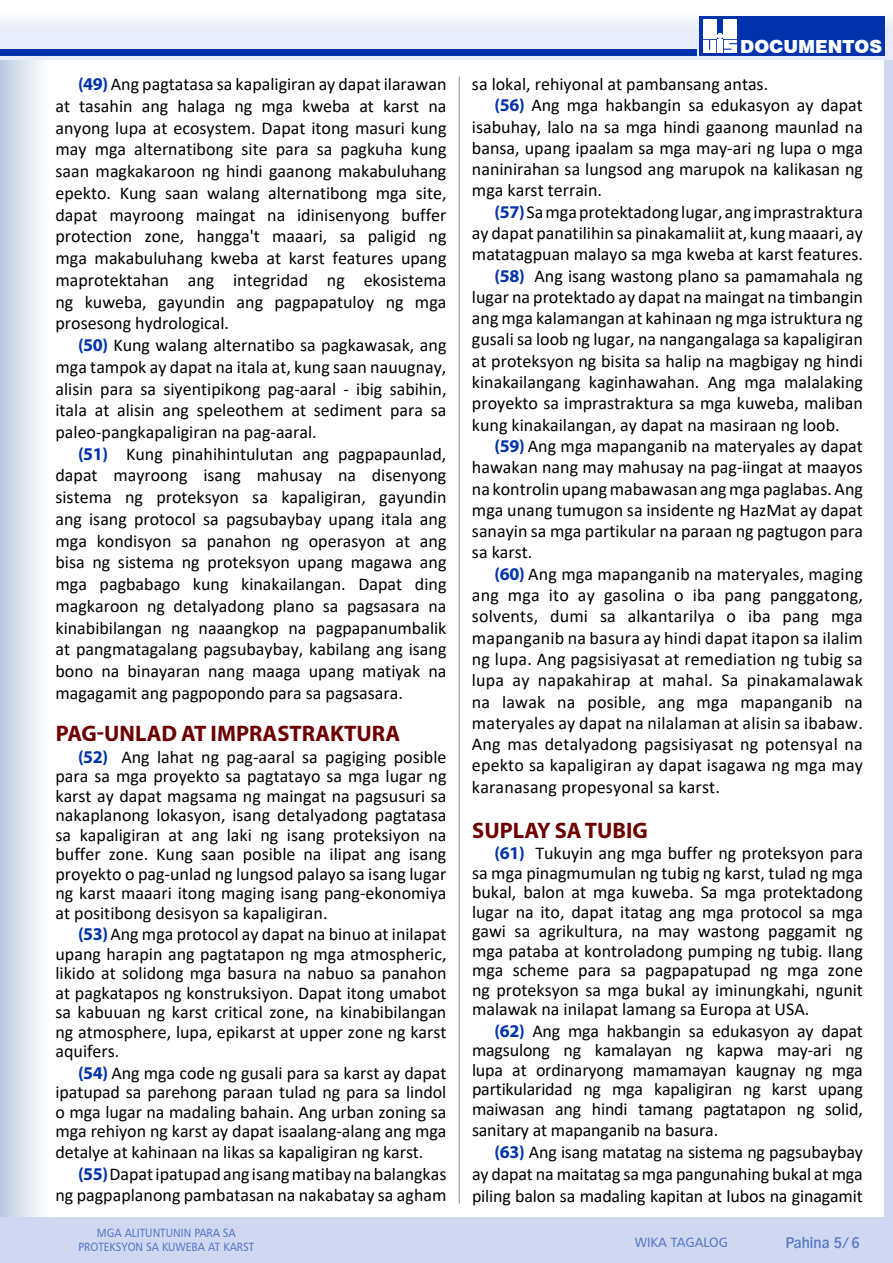
<style>
.page{position:relative;width:893px;height:1263px;background:#fff}
.page>*{position:absolute;margin:0;border:0;box-sizing:border-box;transform-origin:0 0}
.t1{font:700 22.5px "Myriad Pro";color:#6e0000}
.t2{font:18px/19.5px "Calibri";color:#000;text-align:justify}
.t3{font:900 18px "Swiss 721 BT";color:#fff}
.t4{font:500 15px "Hamburg";color:#597ac7}
.t5{font:13.5px "Humanist 777 BT Roman B";color:#597ac7}
.t6{font:12px/14.4px "Humanist 777 BT Roman B";color:#597ac7;text-align:center;scale:.9 1}
.s1{font-family:"Myriad Pro";font-weight:700;color:#0033ab}
</style>
<div class="page">
<div style="left:0;top:1217px;width:893px;height:46px;background:#cfd8f0"></div>
<div style="left:0;top:59px;width:51px;height:1158px;background:linear-gradient(to right,#bacae3,#fff)"></div>
<div style="left:885px;top:59px;width:8px;height:1159px;background:#cfd8f0"></div>
<svg style="left:0;top:20px;width:893px;height:39px;background:#e8edf8"></svg>
<div style="left:0;top:49px;width:696px;height:7px;background:#0033ab"></div>
<div style="left:699px;top:16px;width:186px;height:40px;background:#0033ab"></div>
<div style="left:703px;top:19px;width:13px;height:20px;background:#fff"></div>
<svg style="left:703px;top:33px;width:34px;height:20px"></svg>
<div style="left:724px;top:19px;width:13px;height:20px;background:#fff"></div>
<hr style="left:459px;top:77px;width:1px;height:1126px;background:#9d9d9c">
<p class="t2" style="left:56px;top:73px;width:392px;line-height:21.8px;text-indent:22px"><span class="s1">(49)</span> Ang pagtatasa sa kapaligiran ay dapat ilarawan at tasahin ang halaga ng mga kweba at karst na anyong lupa at ecosystem. Dapat itong masuri kung may mga alternatibong site para sa pagkuha kung saan magkakaroon ng hindi gaanong makabuluhang epekto. Kung saan walang alternatibong mga site, dapat mayroong maingat na idinisenyong buffer protection zone, hangga't maaari, sa paligid ng mga makabuluhang kweba at karst features upang maprotektahan ang integridad ng ekosistema ng kuweba, gayundin ang pagpapatuloy ng mga prosesong hydrological.</p>
<p class="t2" style="left:56px;top:334px;width:392px;line-height:21.8px;text-indent:22px"><span class="s1">(50)</span> Kung walang alternatibo sa pagkawasak, ang mga tampok ay dapat na itala at, kung saan nauugnay, alisin para sa siyentipikong pag-aaral - ibig sabihin, itala at alisin ang speleothem at sediment para sa paleo-pangkapaligiran na pag-aaral.</p>
<p class="t2" style="left:56px;top:442px;width:392px;line-height:21.8px;text-indent:22px"><span class="s1">(51)</span> Kung pinahihintulutan ang pagpapaunlad, dapat mayroong isang mahusay na disenyong sistema ng proteksyon sa kapaligiran, gayundin ang isang protocol sa pagsubaybay upang itala ang mga kondisyon sa panahon ng operasyon at ang bisa ng sistema ng proteksyon upang magawa ang mga pagbabago kung kinakailangan. Dapat ding magkaroon ng detalyadong plano sa pagsasara na kinabibilangan ng naaangkop na pagpapanumbalik at pangmatagalang pagsubaybay, kabilang ang isang bono na binayaran nang maaga upang matiyak na magagamit ang pagpopondo para sa pagsasara.</p>
<p class="t1" style="left:56px;top:719px;width:346px">PAG-UNLAD AT IMPRASTRAKTURA</p>
<p class="t2" style="left:56px;top:746px;width:392px;text-indent:22px"><span class="s1">(52)</span> Ang lahat ng pag-aaral sa pagiging posible para sa mga proyekto sa pagtatayo sa mga lugar ng karst ay dapat magsama ng maingat na pagsusuri sa nakaplanong lokasyon, isang detalyadong pagtatasa sa kapaligiran at ang laki ng isang proteksiyon na buffer zone. Kung saan posible na ilipat ang isang proyekto o pag-unlad ng lungsod palayo sa isang lugar ng karst maaari itong maging isang pang-ekonomiya at positibong desisyon sa kapaligiran.</p>
<p class="t2" style="left:56px;top:924px;width:392px;text-indent:22px"><span class="s1">(53)</span> Ang mga protocol ay dapat na binuo at inilapat upang harapin ang pagtatapon ng mga atmospheric, likido at solidong mga basura na nabuo sa panahon at pagkatapos ng konstruksiyon. Dapat itong umabot sa kabuuan ng karst critical zone, na kinabibilangan ng atmosphere, lupa, epikarst at upper zone ng karst aquifers.</p>
<p class="t2" style="left:56px;top:1062px;width:392px;text-indent:22px"><span class="s1">(54)</span> Ang mga code ng gusali para sa karst ay dapat ipatupad sa parehong paraan tulad ng para sa lindol o mga lugar na madaling bahain. Ang urban zoning sa mga rehiyon ng karst ay dapat isaalang-alang ang mga</p>
<p class="t2" style="left:56px;top:1142px;width:369px">detalye at kahinaan na likas sa kapaligiran ng karst.</p>
<p class="t2" style="left:78px;top:1163px;width:370px"><span class="s1">(55)</span> Dapat ipatupad ang isang matibay na balangkas</p>
<p class="t2" style="left:56px;top:1185px;width:392px">ng pagpaplanong pambatasan na nakabatay sa agham</p>
<p class="t6" style="left:79px;top:1225px;width:197px">MGA ALITUNTUNIN PARA SA<br>PROTEKSYON SA KUWEBA AT KARST</p>
<p class="t3" style="left:740px;top:36px;width:143px">DOCUMENTOS</p>
<p class="t2" style="left:472px;top:74px;width:298px">sa lokal, rehiyonal at pambansang antas.</p>
<p class="t2" style="left:494px;top:95px;width:370px"><span class="s1">(56)</span> Ang mga hakbangin sa edukasyon ay dapat</p>
<p class="t2" style="left:472px;top:116px;width:392px">isabuhay, lalo na sa mga hindi gaanong maunlad na</p>
<p class="t2" style="left:472px;top:138px;width:392px">bansa, upang ipaalam sa mga may-ari ng lupa o mga</p>
<p class="t2" style="left:472px;top:159px;width:392px">naninirahan sa lungsod ang marupok na kalikasan ng</p>
<p class="t2" style="left:472px;top:180px;width:132px">mga karst terrain.</p>
<p class="t2" style="left:494px;top:201px;width:370px"><span class="s1">(57)</span> Sa mga protektadong lugar, ang imprastraktura</p>
<p class="t2" style="left:472px;top:223px;width:392px">ay dapat panatilihin sa pinakamaliit at, kung maaari, ay</p>
<p class="t2" style="left:472px;top:244px;width:392px">matatagpuan malayo sa mga kweba at karst features.</p>
<p class="t2" style="left:494px;top:265px;width:370px"><span class="s1">(58)</span> Ang isang wastong plano sa pamamahala ng</p>
<p class="t2" style="left:472px;top:287px;width:392px">lugar na protektado ay dapat na maingat na timbangin</p>
<p class="t2" style="left:472px;top:308px;width:392px">ang mga kalamangan at kahinaan ng mga istruktura ng</p>
<p class="t2" style="left:472px;top:329px;width:392px">gusali sa loob ng lugar, na nangangalaga sa kapaligiran</p>
<p class="t2" style="left:472px;top:351px;width:392px">at proteksyon ng bisita sa halip na magbigay ng hindi</p>
<p class="t2" style="left:472px;top:372px;width:392px">kinakailangang kaginhawahan. Ang mga malalaking</p>
<p class="t2" style="left:472px;top:393px;width:392px">proyekto sa imprastraktura sa mga kuweba, maliban</p>
<p class="t2" style="left:472px;top:414px;width:369px">kung kinakailangan, ay dapat na masiraan ng loob.</p>
<p class="t2" style="left:494px;top:436px;width:370px"><span class="s1">(59)</span> Ang mga mapanganib na materyales ay dapat</p>
<p class="t2" style="left:472px;top:457px;width:392px">hawakan nang may mahusay na pag-iingat at maayos</p>
<p class="t2" style="left:472px;top:478px;width:392px">na kontrolin upang mabawasan ang mga paglabas. Ang</p>
<p class="t2" style="left:472px;top:500px;width:392px">mga unang tumugon sa insidente ng HazMat ay dapat</p>
<p class="t2" style="left:472px;top:521px;width:392px">sanayin sa mga partikular na paraan ng pagtugon para</p>
<p class="t2" style="left:472px;top:542px;width:62px">sa karst.</p>
<p class="t2" style="left:494px;top:563px;width:370px"><span class="s1">(60)</span> Ang mga mapanganib na materyales, maging</p>
<p class="t2" style="left:472px;top:585px;width:392px">ang mga ito ay gasolina o iba pang panggatong,</p>
<p class="t2" style="left:472px;top:606px;width:392px">solvents, dumi sa alkantarilya o iba pang mga</p>
<p class="t2" style="left:472px;top:627px;width:392px">mapanganib na basura ay hindi dapat itapon sa ilalim</p>
<p class="t2" style="left:472px;top:649px;width:392px">ng lupa. Ang pagsisiyasat at remediation ng tubig sa</p>
<p class="t2" style="left:472px;top:670px;width:392px">lupa ay napakahirap at mahal. Sa pinakamalawak</p>
<p class="t2" style="left:472px;top:691px;width:392px">na lawak na posible, ang mga mapanganib na</p>
<p class="t2" style="left:472px;top:713px;width:392px">materyales ay dapat na nilalaman at alisin sa ibabaw.</p>
<p class="t2" style="left:472px;top:734px;width:392px">Ang mas detalyadong pagsisiyasat ng potensyal na</p>
<p class="t2" style="left:472px;top:755px;width:392px">epekto sa kapaligiran ay dapat isagawa ng mga may</p>
<p class="t2" style="left:472px;top:776px;width:250px">karanasang propesyonal sa karst.</p>
<p class="t1" style="left:472px;top:816px;width:177px">SUPLAY SA TUBIG</p>
<p class="t2" style="left:472px;top:843px;width:392px;text-indent:22px"><span class="s1">(61)</span> Tukuyin ang mga buffer ng proteksyon para sa mga pinagmumulan ng tubig ng karst, tulad ng mga bukal, balon at mga kuweba. Sa mga protektadong lugar na ito, dapat itatag ang mga protocol sa mga gawi sa agrikultura, na may wastong paggamit ng mga pataba at kontroladong pumping ng tubig. Ilang mga scheme para sa pagpapatupad ng mga zone ng proteksyon sa mga bukal ay iminungkahi, ngunit malawak na inilapat lamang sa Europa at USA.</p>
<p class="t2" style="left:472px;top:1020px;width:392px;text-indent:22px"><span class="s1">(62)</span> Ang mga hakbangin sa edukasyon ay dapat magsulong ng kamalayan ng kapwa may-ari ng lupa at ordinaryong mamamayan kaugnay ng mga partikularidad ng mga kapaligiran ng karst upang maiwasan ang hindi tamang pagtatapon ng solid,</p>
<p class="t2" style="left:472px;top:1120px;width:248px">sanitary at mapanganib na basura.</p>
<p class="t2" style="left:494px;top:1142px;width:370px"><span class="s1">(63)</span> Ang isang matatag na sistema ng pagsubaybay</p>
<p class="t2" style="left:472px;top:1164px;width:392px">ay dapat na maitatag sa mga pangunahing bukal at mga</p>
<p class="t2" style="left:472px;top:1185px;width:392px">piling balon sa madaling kapitan at lubos na ginagamit</p>
<p class="t5" style="left:635px;top:1234px;width:95px">WIKA TAGALOG</p>
<p class="t4" style="left:786px;top:1232px;width:75px">Pahina 5/6</p>
</div>
